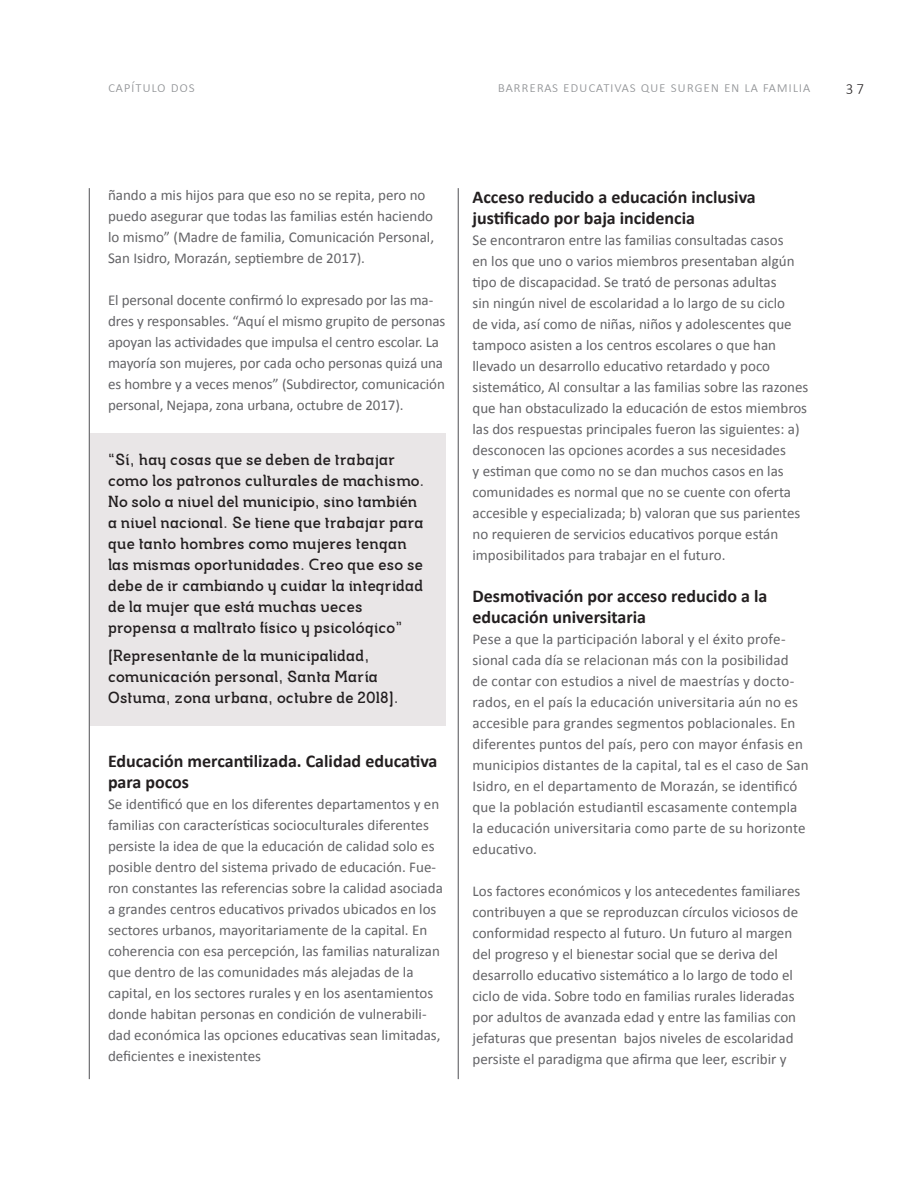
<style>
.page{position:relative;width:918px;height:1188px;background:#fff}
.page>*{position:absolute;margin:0;border:0;box-sizing:border-box;transform-origin:0 0}
.t1{font:700 18px/21px "Calibri";color:#231f20}
.t2{font:15px/21px "Calibri";color:#636366}
.t3{font:15px/21px "Musket";color:#231f20}
.t4{font:300 15px "Calibri";letter-spacing:.05em;color:#939598}
.t5{font:300 15px "Calibri";color:#231f20}
</style>
<div class="page">
<div style="left:90px;top:433px;width:356px;height:293px;background:#e9e6e7"></div>
<hr style="left:89px;top:188px;width:1px;height:891px;background:#636366">
<hr style="left:458px;top:188px;width:1px;height:891px;background:#636366">
<p class="t4" style="left:108px;top:78px;width:88px">capítulo dos</p>
<p class="t4" style="left:498px;top:78px;width:314px">barreras educativas que surgen en la familia</p>
<p class="t5" style="left:846px;top:78px;width:20px">37</p>
<p class="t2" style="left:108px;top:184px;width:328px">ñando a mis hijos para que eso no se repita, pero no puedo asegurar que todas las familias estén haciendo lo mismo” (Madre de familia, Comunicación Personal, San Isidro, Morazán, septiembre de 2017).</p>
<p class="t2" style="left:108px;top:289px;width:339px">El personal docente confirmó lo expresado por las ma&shy;dres y responsables. “Aquí el mismo grupito de personas apoyan las actividades que impulsa el centro escolar. La mayoría son mujeres, por cada ocho personas quizá una es hombre y a veces menos” (Subdirector, comunicación personal, Nejapa, zona urbana, octubre de 2017).</p>
<p class="t3" style="left:108px;top:450px;width:318px">“Sí, hay cosas que se deben de trabajar como los patronos culturales de machismo.<br>No solo a nivel del municipio, sino también a nivel nacional. Se tiene que trabajar para que tanto hombres como mujeres tengan las mismas oportunidades. Creo que eso se debe de ir cambiando y cuidar la integridad de la mujer que está muchas veces propensa a maltrato físico y psicológico”</p>
<p class="t3" style="left:108px;top:645px;width:292px">(Representante de la municipalidad, comunicación personal, Santa María<br>Ostuma, zona urbana, octubre de 2018).</p>
<p class="t1" style="left:108px;top:750px;width:331px">Educación mercantilizada. Calidad educativa para pocos</p>
<p class="t2" style="left:108px;top:793px;width:336px">Se identificó que en los diferentes departamentos y en familias con características socioculturales diferentes persiste la idea de que la educación de calidad solo es posible dentro del sistema privado de educación. Fue&shy;ron constantes las referencias sobre la calidad asociada a grandes centros educativos privados ubicados en los sectores urbanos, mayoritariamente de la capital. En coherencia con esa percepción, las familias naturalizan que dentro de las comunidades más alejadas de la capital, en los sectores rurales y en los asentamientos donde habitan personas en condición de vulnerabili&shy;dad económica las opciones educativas sean limitadas, deficientes e inexistentes</p>
<p class="t1" style="left:472px;top:186px;width:285px">Acceso reducido a educación inclusiva justificado por baja incidencia</p>
<p class="t2" style="left:472px;top:229px;width:338px">Se encontraron entre las familias consultadas casos<br>en los que uno o varios miembros presentaban algún tipo de discapacidad. Se trató de personas adultas<br>sin ningún nivel de escolaridad a lo largo de su ciclo<br>de vida, así como de niñas, niños y adolescentes que tampoco asisten a los centros escolares o que han llevado un desarrollo educativo retardado y poco sistemático, Al consultar a las familias sobre las razones que han obstaculizado la educación de estos miembros las dos respuestas principales fueron las siguientes: a) desconocen las opciones acordes a sus necesidades<br>y estiman que como no se dan muchos casos en las comunidades es normal que no se cuente con oferta accesible y especializada; b) valoran que sus parientes no requieren de servicios educativos porque están imposibilitados para trabajar en el futuro.</p>
<p class="t1" style="left:472px;top:585px;width:296px">Desmotivación por acceso reducido a la educación universitaria</p>
<p class="t2" style="left:472px;top:628px;width:338px">Pese a que la participación laboral y el éxito profe&shy;sional cada día se relacionan más con la posibilidad<br>de contar con estudios a nivel de maestrías y docto&shy;rados, en el país la educación universitaria aún no es accesible para grandes segmentos poblacionales. En diferentes puntos del país, pero con mayor énfasis en municipios distantes de la capital, tal es el caso de San Isidro, en el departamento de Morazán, se identificó que la población estudiantil escasamente contempla la educación universitaria como parte de su horizonte educativo.</p>
<p class="t2" style="left:473px;top:880px;width:329px">Los factores económicos y los antecedentes familiares contribuyen a que se reproduzcan círculos viciosos de conformidad respecto al futuro. Un futuro al margen del progreso y el bienestar social que se deriva del desarrollo educativo sistemático a lo largo de todo el ciclo de vida. Sobre todo en familias rurales lideradas por adultos de avanzada edad y entre las familias con jefaturas que presentan bajos niveles de escolaridad persiste el paradigma que afirma que leer, escribir y</p>
</div>
